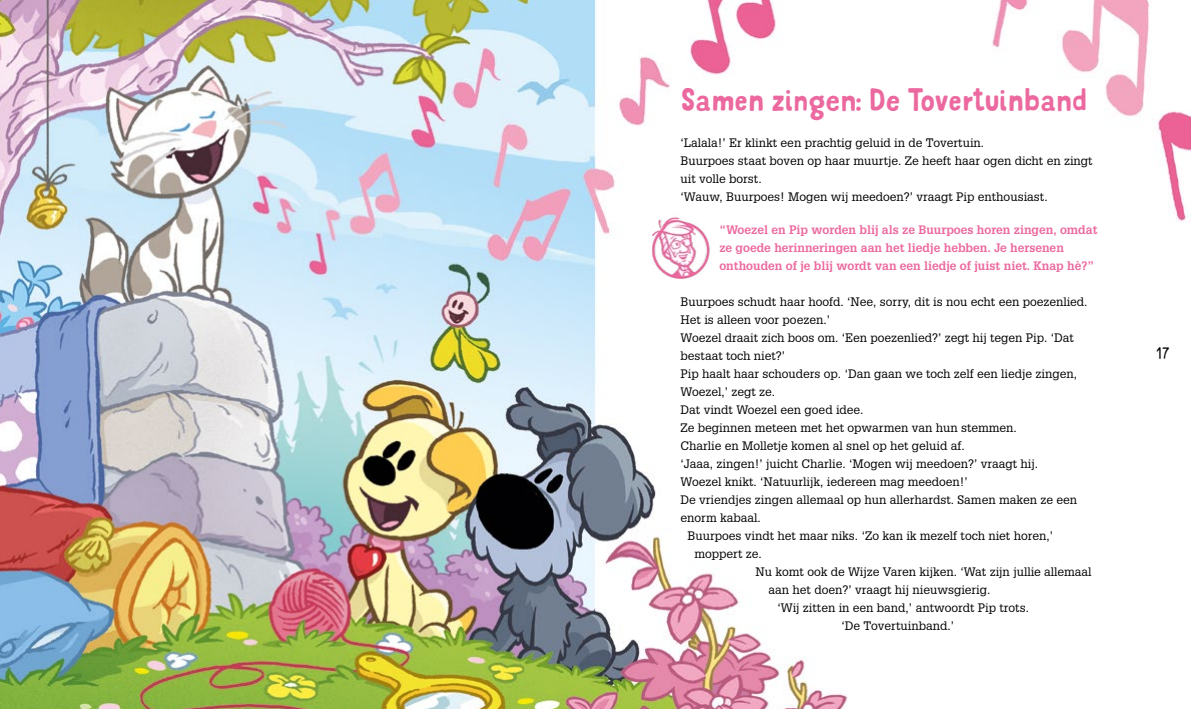
<style>
.page{position:relative;width:1191px;height:709px;background:#fff}
.page>*{position:absolute;margin:0;border:0;box-sizing:border-box;transform-origin:0 0}
.t1{font:31px "Mr Dodo Regular Rounded";letter-spacing:-.04em;color:#ec699f}
.t2{font:16px "Mr Dodo Light Rounded";color:#000}
.t3{font:12px/18px "Glypha LT Std";color:#000}
.t4{font:700 12px/18px "Glypha LT Std";color:#ec699f}
</style>
<div class="page">
<img style="left:0;top:0;width:1191px;height:709px">
<img style="left:642px;top:211px;width:77px;height:69px">
<h1 class="t1" style="left:680px;top:81px;width:409px">Samen zingen: De Tovertuinband</h1>
<p class="t3" style="left:680px;top:134px;width:414px">‘Lalala!’ Er klinkt een prachtig geluid in de Tovertuin.<br>Buurpoes staat boven op haar muurtje. Ze heeft haar ogen dicht en zingt uit volle borst.<br>‘Wauw, Buurpoes! Mogen wij meedoen?’ vraagt Pip enthousiast.</p>
<p class="t4" style="left:719px;top:220px;width:380px">“Woezel en Pip worden blij als ze Buurpoes horen zingen, omdat ze goede herinneringen aan het liedje hebben. Je hersenen onthouden of je blij wordt van een liedje of juist niet. Knap hè?”</p>
<p class="t3" style="left:680px;top:292px;width:408px">Buurpoes schudt haar hoofd. ‘Nee, sorry, dit is nou echt een poezenlied.</p>
<p class="t3" style="left:680px;top:310px;width:151px">Het is alleen voor poezen.’</p>
<p class="t3" style="left:680px;top:328px;width:395px">Woezel draait zich boos om. ‘Een poezenlied?’ zegt hij tegen Pip. ‘Dat</p>
<p class="t3" style="left:680px;top:346px;width:106px">bestaat toch niet?’</p>
<p class="t3" style="left:680px;top:364px;width:398px">Pip haalt haar schouders op. ‘Dan gaan we toch zelf een liedje zingen,</p>
<p class="t3" style="left:680px;top:382px;width:96px">Woezel,’ zegt ze.</p>
<p class="t3" style="left:680px;top:400px;width:184px">Dat vindt Woezel een goed idee.</p>
<p class="t3" style="left:680px;top:418px;width:338px">Ze beginnen meteen met het opwarmen van hun stemmen.</p>
<p class="t3" style="left:680px;top:436px;width:286px">Charlie en Molletje komen al snel op het geluid af.</p>
<p class="t3" style="left:680px;top:454px;width:359px">‘Jaaa, zingen!’ juicht Charlie. ‘Mogen wij meedoen?’ vraagt hij.</p>
<p class="t3" style="left:680px;top:472px;width:289px">Woezel knikt. ‘Natuurlijk, iedereen mag meedoen!’</p>
<p class="t3" style="left:680px;top:490px;width:398px">De vriendjes zingen allemaal op hun allerhardst. Samen maken ze een</p>
<p class="t3" style="left:680px;top:508px;width:82px">enorm kabaal.</p>
<p class="t3" style="left:687px;top:526px;width:367px">Buurpoes vindt het maar niks. ‘Zo kan ik mezelf toch niet horen,’</p>
<p class="t3" style="left:694px;top:544px;width:69px">moppert ze.</p>
<p class="t3" style="left:755px;top:562px;width:337px">Nu komt ook de Wijze Varen kijken. ‘Wat zijn jullie allemaal</p>
<p class="t3" style="left:768px;top:580px;width:223px">aan het doen?’ vraagt hij nieuwsgierig.</p>
<p class="t3" style="left:777px;top:598px;width:253px">‘Wij zitten in een band,’ antwoordt Pip trots.</p>
<p class="t3" style="left:841px;top:616px;width:114px">‘De Tovertuinband.’</p>
<h2 class="t2" style="left:1156px;top:343px;width:15px">17</h2>
</div>
